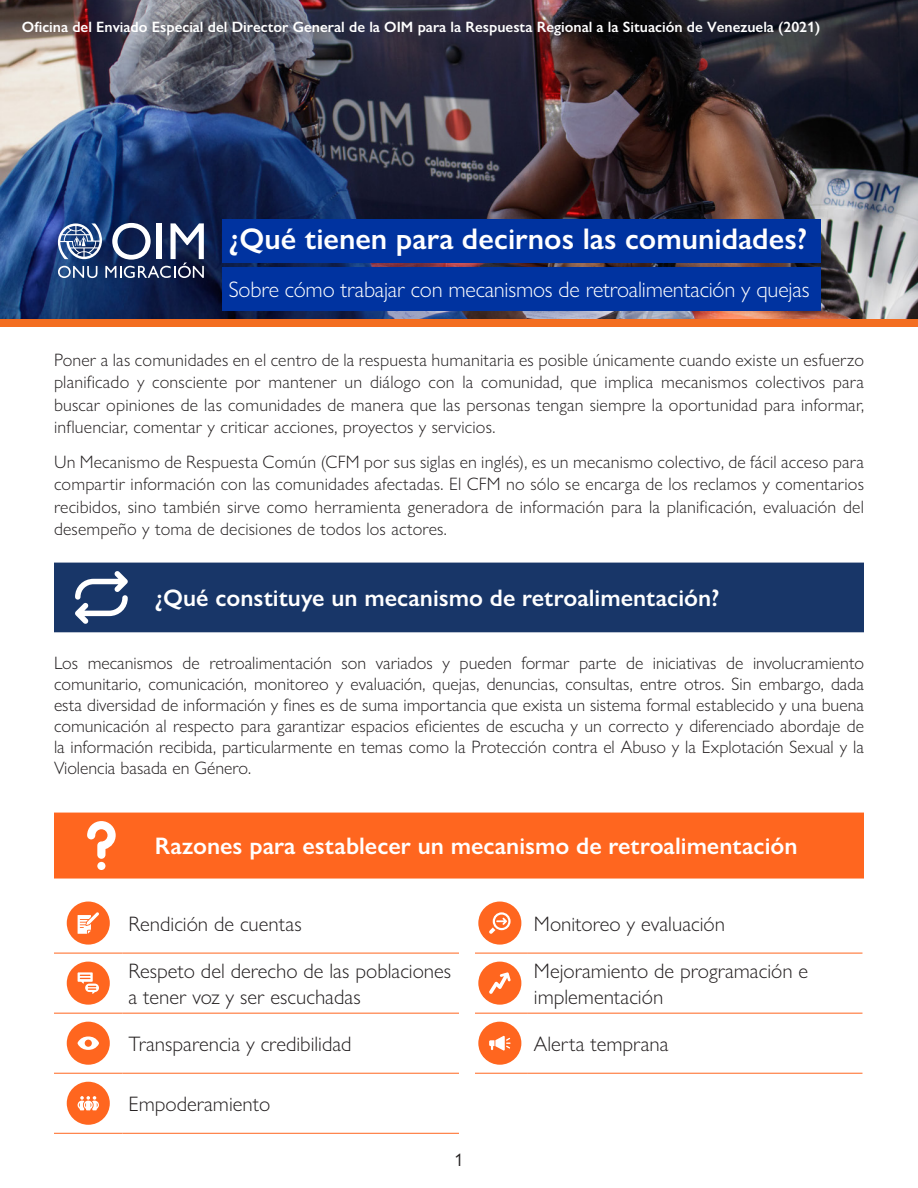
<style>
.page{position:relative;width:918px;height:1188px;background:#fff}
.page>*{position:absolute;margin:0;border:0;box-sizing:border-box;transform-origin:0 0}
.Parrafo{font:600 30px "Gill Sans Nova";color:#fff}
.Titulo_sombreado{font:600 24px "Gill Sans Nova";color:#fff}
.Parrafo-2{font:300 22.5px "Gill Sans Nova";letter-spacing:-.01em;color:#fff}
.t1{font:300 21px/25.5px "Gill Sans Nova";color:#231f20}
.t2{font:300 18px/22.5px "Gill Sans Nova";letter-spacing:.01em;color:#231f20;text-align:justify}
.t3{font:18px "Gill Sans Nova";color:#231f20}
.t4{font:600 15px "Gill Sans Nova";color:#fff}
</style>
<div class="page">
<img style="left:0;top:0;width:918px;height:319px">
<svg style="left:58px;top:223px;width:146px;height:55px"></svg>
<div style="left:222px;top:219px;width:599px;height:44px;background:#0033a0"></div>
<div style="left:222px;top:267px;width:599px;height:44px;background:#0033a0"></div>
<div style="left:0;top:319px;width:918px;height:7px;background:#f36e21"></div>
<div style="left:54px;top:563px;width:810px;height:69px;background:#183668"></div>
<svg style="left:75px;top:571px;width:53px;height:53px"></svg>
<div style="left:146px;top:581px;width:582px;height:38px;background:#183668"></div>
<div style="left:54px;top:813px;width:810px;height:66px;background:#ff661f"></div>
<div style="left:97px;top:862px;width:8px;height:8px;background:#fff;border-radius:50%"></div>
<svg style="left:87px;top:821px;width:29px;height:38px"></svg>
<hr style="left:54px;top:953px;width:69px;height:1px;background:#ff661f">
<hr style="left:123px;top:953px;width:349px;height:1px;background:#ff661f">
<hr style="left:472px;top:953px;width:56px;height:1px;background:#ff661f">
<hr style="left:528px;top:953px;width:334px;height:1px;background:#ff661f">
<hr style="left:54px;top:1013px;width:69px;height:1px;background:#ff661f">
<hr style="left:123px;top:1013px;width:349px;height:1px;background:#ff661f">
<hr style="left:472px;top:1013px;width:56px;height:1px;background:#ff661f">
<hr style="left:528px;top:1013px;width:334px;height:1px;background:#ff661f">
<hr style="left:54px;top:1073px;width:69px;height:1px;background:#ff661f">
<hr style="left:123px;top:1073px;width:349px;height:1px;background:#ff661f">
<hr style="left:472px;top:1073px;width:56px;height:1px;background:#ff661f">
<hr style="left:528px;top:1073px;width:334px;height:1px;background:#ff661f">
<hr style="left:54px;top:1133px;width:69px;height:1px;background:#ff661f">
<hr style="left:123px;top:1133px;width:349px;height:1px;background:#ff661f">
<div style="left:67px;top:902px;width:43px;height:43px;background:#ff661f;border-radius:50%"></div>
<svg style="left:78px;top:912px;width:21px;height:22px"></svg>
<div style="left:478px;top:902px;width:43px;height:43px;background:#ff661f;border-radius:50%"></div>
<svg style="left:489px;top:912px;width:22px;height:22px"></svg>
<div style="left:67px;top:962px;width:43px;height:43px;background:#ff661f;border-radius:50%"></div>
<svg style="left:78px;top:972px;width:21px;height:22px"></svg>
<div style="left:478px;top:962px;width:43px;height:43px;background:#ff661f;border-radius:50%"></div>
<svg style="left:489px;top:972px;width:22px;height:22px"></svg>
<div style="left:67px;top:1022px;width:43px;height:43px;background:#ff661f;border-radius:50%"></div>
<svg style="left:77px;top:1036px;width:22px;height:14px"></svg>
<div style="left:478px;top:1022px;width:43px;height:43px;background:#ff661f;border-radius:50%"></div>
<svg style="left:489px;top:1036px;width:22px;height:15px"></svg>
<div style="left:67px;top:1082px;width:43px;height:43px;background:#ff661f;border-radius:50%"></div>
<svg style="left:78px;top:1096px;width:21px;height:14px"></svg>
<div style="left:459px;top:917px;width:15px;height:218px;background:#fff"></div>
<p class="t4" style="left:22px;top:18px;width:800px">Oficina del Enviado Especial del Director General de la OIM para la Respuesta Regional a la Situación de Venezuela (2021)</p>
<p class="Parrafo" style="left:229px;top:220px;width:580px">¿Qué tienen para decirnos las comunidades?</p>
<p class="Parrafo-2" style="left:229px;top:275px;width:582px">Sobre cómo trabajar con mecanismos de retroalimentación y quejas</p>
<p class="t2" style="left:54px;top:348px;width:812px">Poner a las comunidades en el centro de la respuesta humanitaria es posible únicamente cuando existe un esfuerzo planificado y consciente por mantener un diálogo con la comunidad, que implica mecanismos colectivos para buscar opiniones de las comunidades de manera que las personas tengan siempre la oportunidad para informar, influenciar, comentar y criticar acciones, proyectos y servicios.</p>
<p class="t2" style="left:54px;top:450px;width:812px">Un Mecanismo de Respuesta Común (CFM por sus siglas en inglés), es un mecanismo colectivo, de fácil acceso para compartir información con las comunidades afectadas. El CFM no sólo se encarga de los reclamos y comentarios recibidos, sino también sirve como herramienta generadora de información para la planificación, evaluación del desempeño y toma de decisiones de todos los actores.</p>
<p class="Titulo_sombreado" style="left:155px;top:583px;width:566px">¿Qué constituye un mecanismo de retroalimentación?</p>
<p class="t2" style="left:54px;top:652px;width:812px;line-height:21px">Los mecanismos de retroalimentación son variados y pueden formar parte de iniciativas de involucramiento comunitario, comunicación, monitoreo y evaluación, quejas, denuncias, consultas, entre otros. Sin embargo, dada esta diversidad de información y fines es de suma importancia que exista un sistema formal establecido y una buena comunicación al respecto para garantizar espacios eficientes de escucha y un correcto y diferenciado abordaje de la información recibida, particularmente en temas como la Protección contra el Abuso y la Explotación Sexual y la Violencia basada en Género.</p>
<p class="Titulo_sombreado" style="left:155px;top:831px;width:644px">Razones para establecer un mecanismo de retroalimentación</p>
<p class="t1" style="left:129px;top:911px;width:175px">Rendición de cuentas</p>
<p class="t1" style="left:534px;top:911px;width:193px">Monitoreo y evaluación</p>
<p class="t1" style="left:129px;top:958px;width:324px">Respeto del derecho de las poblaciones a tener voz y ser escuchadas</p>
<p class="t1" style="left:534px;top:958px;width:276px">Mejoramiento de programación e implementación</p>
<p class="t1" style="left:129px;top:1031px;width:225px">Transparencia y credibilidad</p>
<p class="t1" style="left:534px;top:1031px;width:136px">Alerta temprana</p>
<p class="t1" style="left:129px;top:1091px;width:143px">Empoderamiento</p>
<p class="t3" style="left:454px;top:1149px;width:10px">1</p>
</div>
